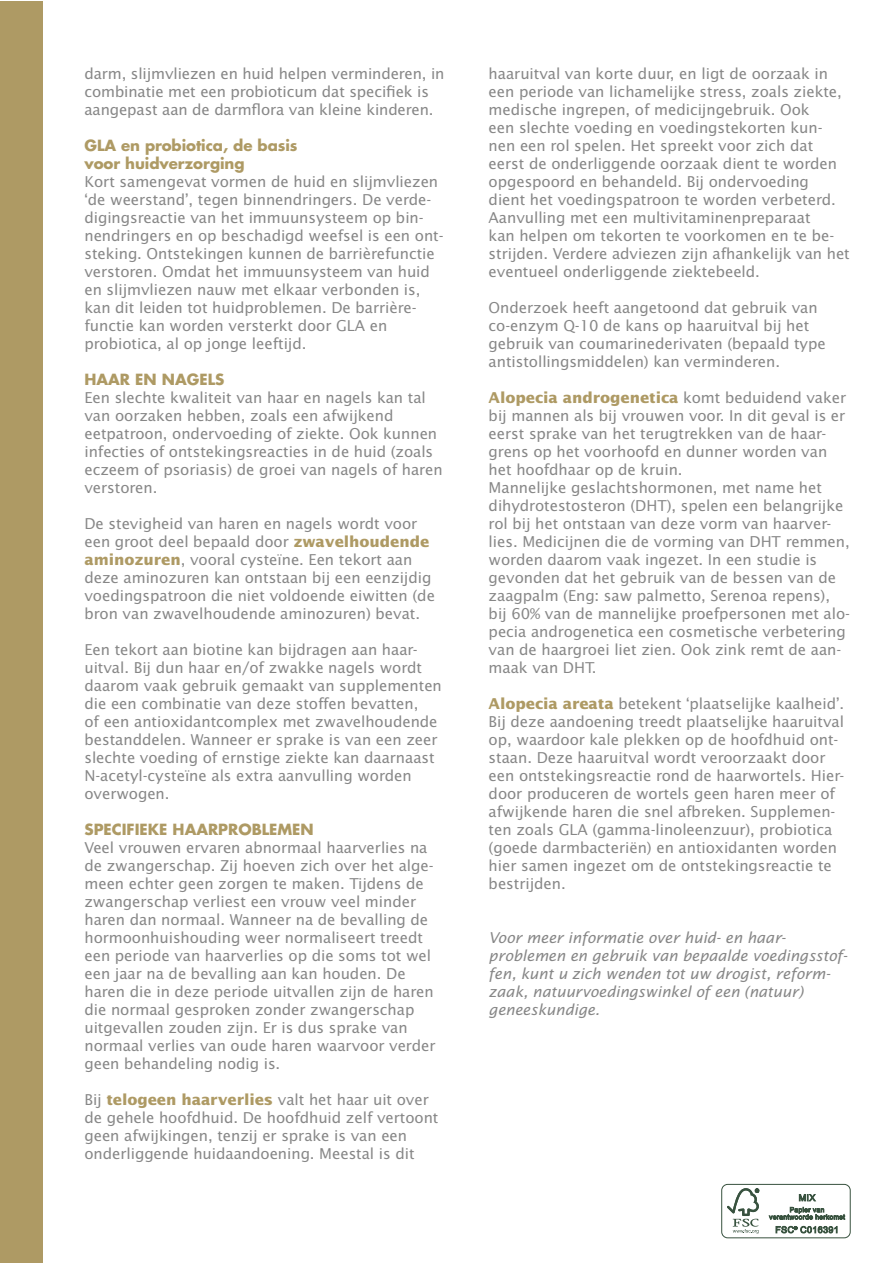
<style>
.page{position:relative;width:893px;height:1263px;background:#fff}
.page>*{position:absolute;margin:0;border:0;box-sizing:border-box;transform-origin:0 0}
.t1{font:15px/18px "Lucida Sans Std";letter-spacing:-.005em;color:#878787}
.t2{font:italic 15px/18px "Lucida Sans Std";letter-spacing:-.005em;color:#878787}
.t3{font:700 15px/18px "Futura Std";color:#ae9a64}
.s1{font-weight:700;color:#ae9a64}
</style>
<div class="page">
<div style="left:0;top:1px;width:43px;height:1262px;background:#ae9a64"></div>
<div style="left:721px;top:1184px;width:130px;height:54px;border:1px solid #38523f;border-radius:6px"></div>
<svg style="left:727px;top:1188px;width:32px;height:45px"></svg>
<svg style="left:769px;top:1194px;width:76px;height:26px"></svg>
<svg style="left:776px;top:1226px;width:61px;height:7px"></svg>
<p class="t1" style="left:84px;top:65px;width:362px">darm, slijmvliezen en huid helpen verminderen, in combinatie met een probioticum dat specifiek is aangepast aan de darmflora van kleine kinderen.</p>
<p class="t3" style="left:84px;top:136px;width:215px">GLA en probiotica, de basis voor huidverzorging</p>
<p class="t1" style="left:84px;top:173px;width:361px">Kort samengevat vormen de huid en slijmvliezen ‘de weerstand’, tegen binnendringers. De verde&shy;digingsreactie van het immuunsysteem op bin&shy;nendringers en op beschadigd weefsel is een ont&shy;steking. Ontstekingen kunnen de barrièrefunctie verstoren. Omdat het immuunsysteem van huid en slijmvliezen nauw met elkaar verbonden is, kan dit leiden tot huidproblemen. De barrière&shy;functie kan worden versterkt door GLA en probiotica, al op jonge leeftijd.</p>
<p class="t3" style="left:84px;top:370px;width:141px">HAAR EN NAGELS</p>
<p class="t1" style="left:84px;top:389px;width:360px">Een slechte kwaliteit van haar en nagels kan tal van oorzaken hebben, zoals een afwijkend eetpatroon, ondervoeding of ziekte. Ook kunnen infecties of ontstekingsreacties in de huid (zoals eczeem of psoriasis) de groei van nagels of haren verstoren.</p>
<p class="t1" style="left:84px;top:515px;width:352px">De stevigheid van haren en nagels wordt voor een groot deel bepaald door <span class="s1">zwavelhoudende aminozuren</span>, vooral cysteïne. Een tekort aan deze aminozuren kan ontstaan bij een eenzijdig voedingspatroon die niet voldoende eiwitten (de bron van zwavelhoudende aminozuren) bevat.</p>
<p class="t1" style="left:84px;top:641px;width:359px">Een tekort aan biotine kan bijdragen aan haar&shy;uitval. Bij dun haar en/of zwakke nagels wordt daarom vaak gebruik gemaakt van supplementen die een combinatie van deze stoffen bevatten,<br>of een antioxidantcomplex met zwavelhoudende bestanddelen. Wanneer er sprake is van een zeer slechte voeding of ernstige ziekte kan daarnaast N-acetyl-cysteïne als extra aanvulling worden overwogen.</p>
<p class="t3" style="left:84px;top:820px;width:231px">SPECIFIEKE HAARPROBLEMEN</p>
<p class="t1" style="left:84px;top:839px;width:353px">Veel vrouwen ervaren abnormaal haarverlies na de zwangerschap. Zij hoeven zich over het alge&shy;meen echter geen zorgen te maken. Tijdens de zwangerschap verliest een vrouw veel minder haren dan normaal. Wanneer na de bevalling de hormoonhuishouding weer normaliseert treedt een periode van haarverlies op die soms tot wel een jaar na de bevalling aan kan houden. De haren die in deze periode uitvallen zijn de haren die normaal gesproken zonder zwangerschap uitgevallen zouden zijn. Er is dus sprake van normaal verlies van oude haren waarvoor verder geen behandeling nodig is.</p>
<p class="t1" style="left:84px;top:1091px;width:356px">Bij <span class="s1">telogeen haarverlies</span> valt het haar uit over de gehele hoofdhuid. De hoofdhuid zelf vertoont geen afwijkingen, tenzij er sprake is van een onderliggende huidaandoening. Meestal is dit</p>
<p class="t1" style="left:489px;top:65px;width:363px">haaruitval van korte duur, en ligt de oorzaak in een periode van lichamelijke stress, zoals ziekte, medische ingrepen, of medicijngebruik. Ook<br>een slechte voeding en voedingstekorten kun&shy;nen een rol spelen. Het spreekt voor zich dat eerst de onderliggende oorzaak dient te worden opgespoord en behandeld. Bij ondervoeding<br>dient het voedingspatroon te worden verbeterd.<br>Aanvulling met een multivitaminenpreparaat<br>kan helpen om tekorten te voorkomen en te be&shy;strijden. Verdere adviezen zijn afhankelijk van het eventueel onderliggende ziektebeeld.</p>
<p class="t1" style="left:489px;top:299px;width:339px">Onderzoek heeft aangetoond dat gebruik van co-enzym Q-10 de kans op haaruitval bij het gebruik van coumarinederivaten (bepaald type antistollingsmiddelen) kan verminderen.</p>
<p class="t1" style="left:489px;top:389px;width:363px"><span class="s1">Alopecia androgenetica</span> komt beduidend vaker bij mannen als bij vrouwen voor. In dit geval is er eerst sprake van het terugtrekken van de haar&shy;grens op het voorhoofd en dunner worden van het hoofdhaar op de kruin.<br>Mannelijke geslachtshormonen, met name het dihydrotestosteron (DHT), spelen een belangrijke rol bij het ontstaan van deze vorm van haarver&shy;lies. Medicijnen die de vorming van DHT remmen, worden daarom vaak ingezet. In een studie is gevonden dat het gebruik van de bessen van de zaagpalm (Eng: saw palmetto, Serenoa repens), bij 60% van de mannelijke proefpersonen met alo&shy;pecia androgenetica een cosmetische verbetering van de haargroei liet zien. Ook zink remt de aan&shy;maak van DHT.</p>
<p class="t1" style="left:489px;top:695px;width:357px"><span class="s1">Alopecia areata</span> betekent ‘plaatselijke kaalheid’.<br>Bij deze aandoening treedt plaatselijke haaruitval op, waardoor kale plekken op de hoofdhuid ont&shy;staan. Deze haaruitval wordt veroorzaakt door een ontstekingsreactie rond de haarwortels. Hier&shy;door produceren de wortels geen haren meer of afwijkende haren die snel afbreken. Supplemen&shy;ten zoals GLA (gamma-linoleenzuur), probiotica (goede darmbacteriën) en antioxidanten worden hier samen ingezet om de ontstekingsreactie te bestrijden.</p>
<p class="t2" style="left:489px;top:929px;width:360px">Voor meer informatie over huid- en haar&shy;problemen en gebruik van bepaalde voedingsstof&shy;fen, kunt u zich wenden tot uw drogist, reform&shy;zaak, natuurvoedingswinkel of een (natuur) geneeskundige.</p>
</div>
